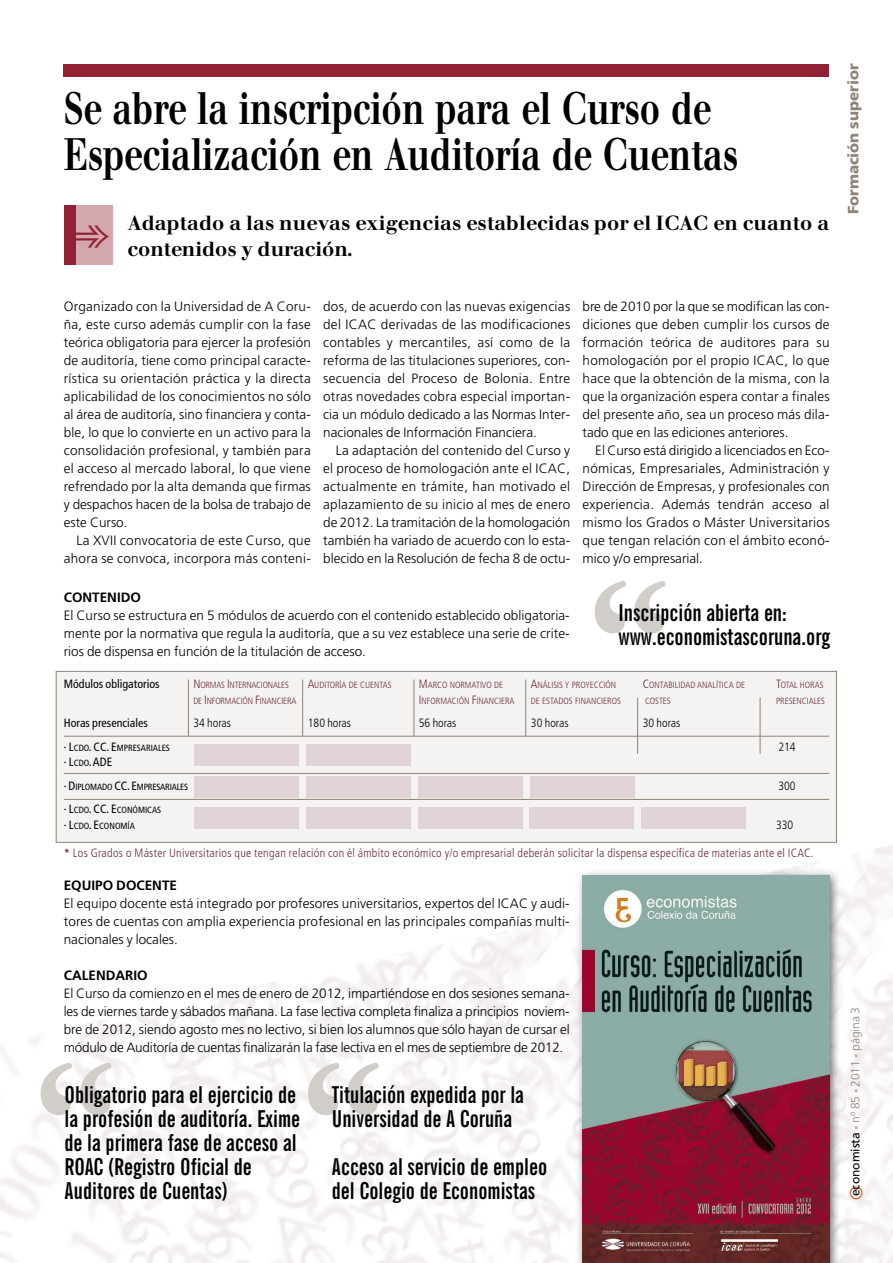
<style>
.page{position:relative;width:893px;height:1263px;background:#fff}
.page>*{position:absolute;margin:0;border:0;box-sizing:border-box;transform-origin:0 0}
.t1{font:700 180px "Adobe Garamond";color:#d1cec9}
.t2{font:500 45px/46.5px "Walbaum";color:#000;scale:.75 1}
.t3{font:700 extra-condensed 23.25px/24px "News Gothic BT";color:#000}
.t4{font:500 20.25px/26.2px "Walbaum";letter-spacing:.01em;color:#000}
.t5{font:900 15px "Frutiger";color:#8d8477}
.t6{font:300 13.5px/18px "Frutiger";color:#000;text-align:justify}
.t7{font:300 13.5px/18px "Frutiger";letter-spacing:.02em;color:#000;text-align:right}
.t8{font:700 13.5px "Frutiger";color:#000}
.t9{font:300 condensed 12px "Frutiger";letter-spacing:.025em;color:#692b35}
.t10{font:condensed 12px "Frutiger";color:#000}
.t11{font:300 condensed 12px "Frutiger";color:#000}
.t12{font:300 12px "Frutiger";color:#8d8477}
.t13{font:300 condensed 9px "Frutiger";color:#692b35}
.t14{font:condensed 9px/15.8px "Frutiger";color:#000}
.t15{font:300 condensed 9px "Frutiger";letter-spacing:-.02em;color:#692b35}
.t16{font:condensed 9px "Frutiger";letter-spacing:-.02em;color:#000}
.s1{font-size:12px}
.s2{font-size:9px}
.s3{font-weight:700}
.s4{font-weight:400;color:#000}
.s5{font-family:"Futura";font-weight:400;font-size:16.5px;color:#ce7130}
.s6{font-size:9px;color:#dca697}
</style>
<div class="page">
<div style="left:57px;top:672px;width:779px;height:170px;background:#f4f3f1"></div>
<div style="left:56px;top:671px;width:781px;height:172px;border:1px solid #8d8477"></div>
<img style="left:573px;top:866px;width:272px;height:397px">
<img style="left:583px;top:876px;width:246px;height:387px">
<div style="left:64px;top:64px;width:765px;height:13px;background:#922133"></div>
<div style="left:64px;top:206px;width:48px;height:59px;background:#d4a6ad"></div>
<div style="left:64px;top:206px;width:12px;height:59px;background:#922133"></div>
<div style="left:194px;top:776px;width:104px;height:21px;background:#e1d4d6"></div>
<div style="left:306px;top:776px;width:104px;height:21px;background:#e1d4d6"></div>
<div style="left:418px;top:776px;width:104px;height:21px;background:#e1d4d6"></div>
<div style="left:530px;top:776px;width:104px;height:21px;background:#e1d4d6"></div>
<div style="left:194px;top:807px;width:104px;height:22px;background:#e1d4d6"></div>
<div style="left:306px;top:807px;width:104px;height:22px;background:#e1d4d6"></div>
<div style="left:418px;top:807px;width:104px;height:22px;background:#e1d4d6"></div>
<div style="left:530px;top:807px;width:104px;height:22px;background:#e1d4d6"></div>
<div style="left:641px;top:807px;width:105px;height:22px;background:#e1d4d6"></div>
<div style="left:194px;top:744px;width:104px;height:21px;background:#e1d4d6"></div>
<div style="left:306px;top:744px;width:104px;height:21px;background:#e1d4d6"></div>
<hr style="left:64px;top:773px;width:765px;height:1px;background:#8d8477">
<hr style="left:188px;top:679px;width:1px;height:57px;background:#8d8477">
<hr style="left:302px;top:679px;width:1px;height:57px;background:#8d8477">
<hr style="left:414px;top:679px;width:1px;height:57px;background:#8d8477">
<hr style="left:525px;top:679px;width:1px;height:57px;background:#8d8477">
<hr style="left:637px;top:697px;width:1px;height:57px;background:#8d8477">
<hr style="left:760px;top:697px;width:1px;height:57px;background:#8d8477">
<hr style="left:64px;top:736px;width:765px;height:1px;background:#8d8477">
<hr style="left:64px;top:799px;width:765px;height:1px;background:#8d8477">
<h2 class="t2" style="left:64px;top:89px;width:901px">Se abre la inscripción para el Curso de<br>Especialización en Auditoría de Cuentas</h2>
<h3 class="t4" style="left:128px;top:211px;width:703px">Adaptado a las nuevas exigencias establecidas por el ICAC en cuanto a contenidos y duración.</h3>
<p class="t6" style="left:323px;top:298px;width:249px">dos, de acuerdo con las nuevas exigencias del ICAC derivadas de las modificaciones contables y mercantiles, así como de la reforma de las titulaciones superiores, con&shy;secuencia del Proceso de Bolonia. Entre otras novedades cobra especial importan&shy;cia un módulo dedicado a las Normas Inter&shy;nacionales de Información Financiera.</p>
<p class="t6" style="left:323px;top:442px;width:249px;text-indent:13px">La adaptación del contenido del Curso y el proceso de homologación ante el ICAC, actualmente en trámite, han motivado el aplazamiento de su inicio al mes de enero de 2012. La tramitación de la homologación también ha variado de acuerdo con lo esta&shy;blecido en la Resolución de fecha 8 de octu-</p>
<p class="t6" style="left:64px;top:298px;width:249px">Organizado con la Universidad de A Coru&shy;ña, este curso además cumplir con la fase teórica obligatoria para ejercer la profesión de auditoría, tiene como principal caracte&shy;rística su orientación práctica y la directa aplicabilidad de los conocimientos no sólo al área de auditoría, sino financiera y conta&shy;ble, lo que lo convierte en un activo para la consolidación profesional, y también para el acceso al mercado laboral, lo que viene refrendado por la alta demanda que firmas y despachos hacen de la bolsa de trabajo de este Curso.</p>
<p class="t7" style="left:64px;top:532px;width:249px">La XVII convocatoria de este Curso, que ahora se convoca, incorpora más conteni-</p>
<p class="t8" style="left:64px;top:592px;width:79px">CONTENIDO</p>
<p class="t6" style="left:64px;top:607px;width:507px">El Curso se estructura en 5 módulos de acuerdo con el contenido establecido obligatoria&shy;mente por la normativa que regula la auditoría, que a su vez establece una serie de crite&shy;rios de dispensa en función de la titulación de acceso.</p>
<p class="t6" style="left:583px;top:298px;width:249px">bre de 2010 por la que se modifican las con&shy;diciones que deben cumplir los cursos de formación teórica de auditores para su homologación por el propio ICAC, lo que hace que la obtención de la misma, con la que la organización espera contar a finales del presente año, sea un proceso más dila&shy;tado que en las ediciones anteriores.</p>
<p class="t6" style="left:583px;top:442px;width:249px;text-indent:13px">El Curso está dirigido a licenciados en Eco&shy;nómicas, Empresariales, Administración y Dirección de Empresas, y profesionales con experiencia. Además tendrán acceso al mismo los Grados o Máster Universitarios que tengan relación con el ámbito econó&shy;mico y/o empresarial.</p>
<h1 class="t1" style="left:587px;top:579px;width:86px">“</h1>
<h3 class="t3" style="left:619px;top:603px;width:213px">Inscripción abierta en: www.economistascoruna.org</h3>
<p class="t10" style="left:64px;top:679px;width:97px">Módulos obligatorios</p>
<p class="t15" style="left:193px;top:682px;width:97px"><span class="s1">N</span>ORMAS <span class="s1">I</span>NTERNACIONALES</p>
<p class="t13" style="left:308px;top:682px;width:85px"><span class="s1">A</span>UDITORÍA DE CUENTAS</p>
<p class="t13" style="left:419px;top:682px;width:86px"><span class="s1">M</span>ARCO NORMATIVO DE</p>
<p class="t13" style="left:531px;top:682px;width:87px"><span class="s1">A</span>NÁLISIS Y PROYECCIÓN</p>
<p class="t13" style="left:643px;top:682px;width:104px"><span class="s1">C</span>ONTABILIDAD ANALÍTICA DE</p>
<p class="t13" style="left:776px;top:682px;width:49px"><span class="s1">T</span>OTAL HORAS</p>
<p class="t15" style="left:193px;top:697px;width:104px">DE <span class="s1">I</span>NFORMACIÓN <span class="s1">F</span>INANCIERA</p>
<p class="t13" style="left:419px;top:697px;width:97px"><span class="s1">I</span>NFORMACIÓN <span class="s1">F</span>INANCIERA</p>
<p class="t13" style="left:531px;top:697px;width:91px">DE ESTADOS FINANCIEROS</p>
<p class="t13" style="left:645px;top:697px;width:27px">COSTES</p>
<p class="t13" style="left:776px;top:697px;width:50px">PRESENCIALES</p>
<p class="t10" style="left:64px;top:718px;width:86px">Horas presenciales</p>
<p class="t11" style="left:193px;top:718px;width:39px">34 horas</p>
<p class="t11" style="left:308px;top:718px;width:45px">180 horas</p>
<p class="t11" style="left:419px;top:718px;width:39px">56 horas</p>
<p class="t11" style="left:531px;top:718px;width:39px">30 horas</p>
<p class="t11" style="left:643px;top:718px;width:39px">30 horas</p>
<p class="t14" style="left:64px;top:740px;width:108px"><span class="s1">· L</span>CDO<span class="s1">. CC. E</span>MPRESARIALES</p>
<p class="t11" style="left:778px;top:742px;width:19px">214</p>
<p class="t10" style="left:64px;top:757px;width:50px">· L<span class="s2">CDO</span>.ADE</p>
<p class="t16" style="left:64px;top:783px;width:126px"><span class="s1">· D</span>IPLOMADO <span class="s1">CC. E</span>MPRESARIALES</p>
<p class="t11" style="left:778px;top:781px;width:19px">300</p>
<p class="t14" style="left:64px;top:803px;width:99px"><span class="s1">· L</span>CDO<span class="s1">. CC. E</span>CONÓMICAS <span class="s1">· L</span>CDO<span class="s1">. E</span>CONOMÍA</p>
<p class="t11" style="left:776px;top:820px;width:19px">330</p>
<p class="t9" style="left:64px;top:848px;width:751px"><span class="s3">*</span> Los Grados o Máster Universitarios que tengan relación con él ámbito económico y/o empresarial deberán solicitar la dispensa específica de materias ante el ICAC.</p>
<p class="t8" style="left:64px;top:880px;width:115px">EQUIPO DOCENTE</p>
<p class="t6" style="left:64px;top:895px;width:507px">El equipo docente está integrado por profesores universitarios, expertos del ICAC y audi&shy;tores de cuentas con amplia experiencia profesional en las principales compañías multi&shy;nacionales y locales.</p>
<p class="t8" style="left:64px;top:970px;width:85px">CALENDARIO</p>
<p class="t6" style="left:64px;top:985px;width:507px">El Curso da comienzo en el mes de enero de 2012, impartiéndose en dos sesiones semana&shy;les de viernes tarde y sábados mañana. La fase lectiva completa finaliza a principios noviem&shy;bre de 2012, siendo agosto mes no lectivo, si bien los alumnos que sólo hayan de cursar el módulo de Auditoría de cuentas finalizarán la fase lectiva en el mes de septiembre de 2012.</p>
<h1 class="t1" style="left:33px;top:1061px;width:86px">“</h1>
<h3 class="t3" style="left:64px;top:1084px;width:237px">Obligatorio para el ejercicio de la profesión de auditoría. Exime de la primera fase de acceso al<br>ROAC (Registro Oficial de<br>Auditores de Cuentas)</h3>
<h1 class="t1" style="left:301px;top:1061px;width:86px">“</h1>
<h3 class="t3" style="left:332px;top:1084px;width:194px">Titulación expedida por la<br>Universidad de A Coruña</h3>
<h3 class="t3" style="left:332px;top:1156px;width:217px">Acceso al servicio de empleo del Colegio de Economistas</h3>
<p class="t5" style="left:847px;top:214px;width:152px;rotate:-90deg">Formación superior</p>
<p class="t12" style="left:850px;top:1200px;width:195px;rotate:-90deg"><span class="s4">e</span><span class="s5">O</span><span class="s4">conomista</span> <span class="s6">•</span> nº 85 <span class="s6">•</span> 2011 <span class="s6">•</span> página 3</p>
</div>
